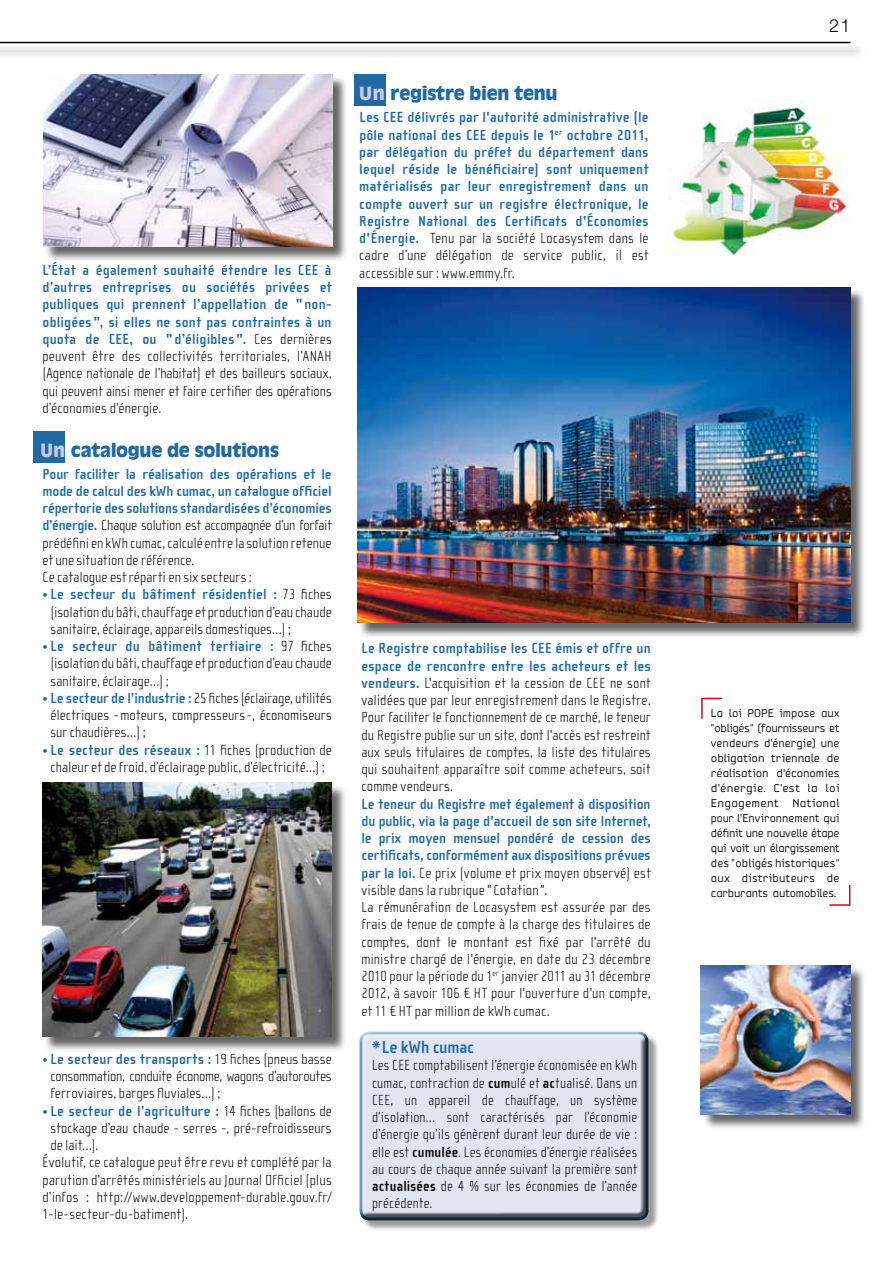
<style>
.page{position:relative;width:893px;height:1263px;background:#fff}
.page>*{position:absolute;margin:0;border:0;box-sizing:border-box;transform-origin:0 0}
.t1{font:900 18px "Antique Olive Std";letter-spacing:-.015em;color:#2269a1}
.t2{font:700 18px "Cholla Sans";color:#2269a1}
.t3{font:300 18px "Helvetica Neue LT Std";color:#000}
.t4{font:100 15px/17.2px "Cholla Sans";letter-spacing:.01em;color:#000;text-align:justify}
.t5{font:700 15px/17.2px "Cholla Sans";letter-spacing:.02em;color:#2269a1;text-align:justify}
.t6{font:100 15px/17.2px "Cholla Sans";letter-spacing:.01em;color:#000;text-align:justify;scale:.96 1}
.t7{font:12px/15px "Reform";color:#000;text-align:justify;scale:.9 1}
.s1{font-weight:100;color:#000}
.s2{color:#c2cce1}
.s3{font-weight:700;color:#2269a1}
.s4{color:#005ea8}
.s5{font-weight:100;color:#005ea8}
.s6{font-weight:700}
</style>
<div class="page">
<div style="left:44px;top:76px;width:304px;height:186px;background:#000;opacity:.6"></div>
<img style="left:43px;top:74px;width:289px;height:173px">
<img style="left:669px;top:99px;width:180px;height:156px">
<div style="left:702px;top:967px;width:164px;height:163px;background:#000;opacity:.6"></div>
<img style="left:701px;top:965px;width:149px;height:149px">
<div style="left:358px;top:288px;width:508px;height:351px;background:#000;opacity:.6"></div>
<img style="left:357px;top:287px;width:493px;height:336px">
<div style="left:43px;top:784px;width:304px;height:268px;background:#000;opacity:.6"></div>
<img style="left:42px;top:783px;width:289px;height:253px">
<div style="left:0;top:43px;width:865px;height:16px;background:#000;opacity:.6"></div>
<hr style="left:0;top:42px;width:850px;height:1px;background:#000">
<div style="left:33px;top:432px;width:31px;height:31px;background:#2269a1"></div>
<div style="left:354px;top:74px;width:31px;height:32px;background:#2269a1"></div>
<div style="left:361px;top:1033px;width:298px;height:198px;background:#000;opacity:.39"></div>
<svg style="left:365px;top:1031px;width:279px;height:2px"></svg>
<div style="left:359px;top:1033px;width:290px;height:187px;background:#000;opacity:.65"></div>
<svg style="left:701px;top:697px;width:22px;height:22px"></svg>
<svg style="left:829px;top:884px;width:22px;height:22px"></svg>
<p class="t5" style="left:43px;top:262px;width:291px">L’État a également souhaité étendre les CEE à d’autres entreprises ou sociétés privées et publiques qui prennent l’appellation de " non&shy;obligées", si elles ne sont pas contraintes à un quota de CEE, ou "d’éligibles". <span class="s1">Ces dernières peuvent être des collectivités territoriales, l’ANAH (Agence nationale de l’habitat) et des bailleurs sociaux, qui peuvent ainsi mener et faire certifier des opérations d’économies d’énergie.</span></p>
<p class="t1" style="left:40px;top:439px;width:240px"><span class="s2">Un</span> catalogue de solutions</p>
<p class="t4" style="left:43px;top:465px;width:291px;text-align:left"><span class="s3">Pour faciliter la réalisation des opérations et le mode de calcul des kWh cumac, un catalogue officiel répertorie des solutions standardisées d’économies d’énergie.</span> Chaque solution est accompagnée d’un forfait prédéfini en kWh cumac, calculé entre la solution retenue et une situation de référence.<br>Ce catalogue est réparti en six secteurs :</p>
<p class="t4" style="left:50px;top:586px;width:283px;text-indent:-8px"><span class="s4">•</span> <span class="s3">Le secteur du bâtiment résidentiel :</span> 73 fiches (isolation du bâti, chauffage et production d’eau chaude sanitaire, éclairage, appareils domestiques…) ;</p>
<p class="t4" style="left:50px;top:638px;width:283px;text-indent:-8px"><span class="s4">•</span> <span class="s3">Le secteur du bâtiment tertiaire :</span> 97 fiches (isolation du bâti, chauffage et production d’eau chaude sanitaire, éclairage…) ;</p>
<p class="t4" style="left:50px;top:689px;width:283px;text-indent:-8px"><span class="s4">•</span> <span class="s3">Le secteur de l’industrie :</span> 25 fiches (éclairage, utilités électriques -moteurs, compresseurs-, économiseurs sur chaudières…) ;</p>
<p class="t4" style="left:43px;top:741px;width:291px;text-align:center"><span class="s4">•</span> <span class="s3">Le secteur des réseaux :</span> 11 fiches (production de chaleur et de froid, d’éclairage public, d’électricité…) ;</p>
<p class="t4" style="left:50px;top:1050px;width:283px;text-indent:-8px"><span class="s4">•</span> <span class="s3">Le secteur des transports :</span> 19 fiches (pneus basse consommation, conduite économe, wagons d’autoroutes ferroviaires, barges fluviales…) ;</p>
<p class="t5" style="left:43px;top:1102px;width:291px"><span class="s5">•</span> Le secteur de l’agriculture : <span class="s1">14 fiches (ballons de</span></p>
<p class="t4" style="left:50px;top:1119px;width:283px">stockage d’eau chaude - serres -, pré-refroidisseurs</p>
<p class="t4" style="left:50px;top:1137px;width:49px">de lait…).</p>
<p class="t4" style="left:43px;top:1154px;width:291px">Évolutif, ce catalogue peut être revu et complété par la</p>
<p class="t4" style="left:43px;top:1171px;width:291px">parution d’arrêtés ministériels au Journal Officiel (plus</p>
<p class="t4" style="left:43px;top:1188px;width:291px">d’infos : http://www.developpement-durable.gouv.fr/</p>
<p class="t4" style="left:43px;top:1206px;width:147px">1-le-secteur-du-batiment).</p>
<p class="t1" style="left:359px;top:82px;width:200px"><span class="s2">Un</span> registre bien tenu</p>
<p class="t5" style="left:359px;top:109px;width:291px">Les CEE délivrés par l'autorité administrative (le pôle national des CEE depuis le 1<sup>er</sup> octobre 2011, par délégation du préfet du département dans lequel réside le bénéficiaire) sont uniquement matérialisés par leur enregistrement dans un compte ouvert sur un registre électronique, le Registre National des Certificats d'Économies d'Énergie. <span class="s1">Tenu par la société Locasystem dans le cadre d’une délégation de service public, il est accessible sur : www.emmy.fr.</span></p>
<p class="t4" style="left:361px;top:640px;width:291px"><span class="s3">Le Registre comptabilise les CEE émis et offre un espace de rencontre entre les acheteurs et les vendeurs.</span> L'acquisition et la cession de CEE ne sont validées que par leur enregistrement dans le Registre.<br>Pour faciliter le fonctionnement de ce marché, le teneur du Registre publie sur un site, dont l'accès est restreint aux seuls titulaires de comptes, la liste des titulaires qui souhaitent apparaître soit comme acheteurs, soit comme vendeurs.</p>
<p class="t4" style="left:361px;top:795px;width:291px;text-align:left"><span class="s3">Le teneur du Registre met également à disposition du public, via la page d'accueil de son site Internet, le prix moyen mensuel pondéré de cession des certificats, conformément aux dispositions prévues par la loi.</span> Ce prix (volume et prix moyen observé) est visible dans la rubrique "Cotation ".<br>La rémunération de Locasystem est assurée par des frais de tenue de compte à la charge des titulaires de comptes, dont le montant est fixé par l'arrêté du ministre chargé de l'énergie, en date du 23 décembre 2010 pour la période du 1<sup>er</sup> janvier 2011 au 31 décembre 2012, à savoir 106 € HT pour l'ouverture d'un compte, et 11 € HT par million de kWh cumac.</p>
<p class="t2" style="left:372px;top:1037px;width:103px">*Le kWh cumac</p>
<p class="t6" style="left:372px;top:1057px;width:278px">Les CEE comptabilisent l’énergie économisée en kWh cumac, contraction de <span class="s6">cum</span>ulé et <span class="s6">ac</span>tualisé. Dans un CEE, un appareil de chauffage, un système d’isolation… sont caractérisés par l’économie d’énergie qu’ils génèrent durant leur durée de vie : elle est <span class="s6">cumulée</span>. Les économies d’énergie réalisées au cours de chaque année suivant la première sont <span class="s6">actualisées</span> de 4 % sur les économies de l’année précédente.</p>
<p class="t3" style="left:829px;top:15px;width:23px">21</p>
<p class="t7" style="left:711px;top:706px;width:144px">La loi POPE impose aux "obligés" (fournisseurs et vendeurs d’énergie) une obligation triennale de réalisation d’économies d’énergie. C'est la loi Engagement National pour l’Environnement qui définit une nouvelle étape qui voit un élargissement des "obligés historiques" aux distributeurs de carburants automobiles.</p>
</div>
